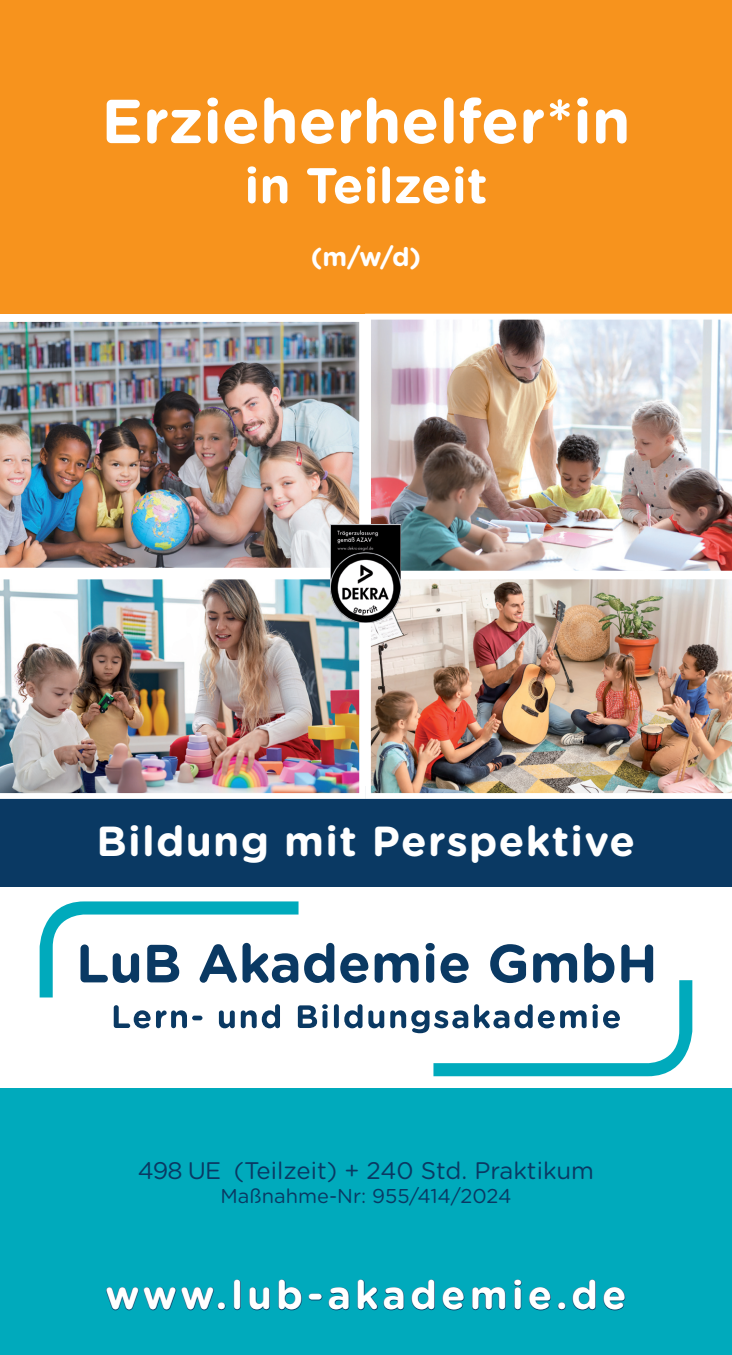
<style>
.page{position:relative;width:732px;height:1355px;background:#fff}
.page>*{position:absolute;margin:0;border:0;box-sizing:border-box;transform-origin:0 0}
.t1{font:700 62px "Gotham Rounded";color:#fff}
.t2{font:700 50px "Gotham Rounded";color:#fff}
.t3{font:700 42px "Gotham Rounded";letter-spacing:.03em;color:#fff}
.t4{font:700 40px "Gotham Rounded";letter-spacing:.1em;color:#fff}
.t5{font:700 26px "Gotham Rounded";color:#fff}
.t6{font:24px "Gotham Rounded";letter-spacing:-.005em;color:#0a3963}
.t7{font:20px "Gotham Rounded";color:#0a3963}
</style>
<div class="page">
<div style="left:0;top:0;width:731px;height:314px;background:#f7931d"></div>
<div style="left:0;top:787px;width:731px;height:100px;background:#0a3963"></div>
<div style="left:0;top:1089px;width:731px;height:266px;background:#00aabc"></div>
<svg style="left:106px;top:1287px;width:108px;height:24px"></svg>
<div style="left:218px;top:1303px;width:7px;height:7px;border:1px solid #0a3963;border-radius:3px"></div>
<div style="left:234px;top:1280px;width:6px;height:30px;border:1px solid #0a3963;border-radius:3px"></div>
<svg style="left:249px;top:1287px;width:21px;height:24px"></svg>
<svg style="left:278px;top:1279px;width:24px;height:32px"></svg>
<div style="left:309px;top:1294px;width:13px;height:6px;border:1px solid #0a3963;border-radius:3px"></div>
<svg style="left:328px;top:1287px;width:21px;height:24px"></svg>
<svg style="left:357px;top:1279px;width:47px;height:32px"></svg>
<svg style="left:411px;top:1279px;width:24px;height:32px"></svg>
<svg style="left:442px;top:1287px;width:22px;height:24px"></svg>
<svg style="left:472px;top:1287px;width:34px;height:24px"></svg>
<svg style="left:514px;top:1279px;width:8px;height:32px"></svg>
<svg style="left:529px;top:1287px;width:22px;height:24px"></svg>
<div style="left:558px;top:1303px;width:7px;height:7px;border:1px solid #0a3963;border-radius:3px"></div>
<svg style="left:572px;top:1279px;width:24px;height:32px"></svg>
<svg style="left:603px;top:1287px;width:22px;height:24px"></svg>
<svg style="left:304px;top:943px;width:30px;height:40px"></svg>
<svg style="left:114px;top:1005px;width:36px;height:23px"></svg>
<svg style="left:156px;top:1010px;width:31px;height:18px"></svg>
<hr style="left:192px;top:1016px;width:10px;height:4px;background:#0a3963;border-radius:2px">
<svg style="left:219px;top:1010px;width:16px;height:18px"></svg>
<svg style="left:241px;top:1010px;width:15px;height:18px"></svg>
<svg style="left:262px;top:1004px;width:18px;height:24px"></svg>
<svg style="left:298px;top:1004px;width:29px;height:24px"></svg>
<div style="left:334px;top:1004px;width:5px;height:24px;background:#0a3963;border-radius:2px"></div>
<svg style="left:40px;top:901px;width:258px;height:96px"></svg>
<svg style="left:340px;top:943px;width:352px;height:133px"></svg>
<img style="left:0;top:321px;width:365px;height:247px">
<img style="left:365px;top:577px;width:366px;height:222px">
<img style="left:0;top:579px;width:365px;height:220px">
<img style="left:365px;top:319px;width:366px;height:258px">
<img style="left:330px;top:525px;width:70px;height:97px">
<h1 class="t1" style="left:101px;top:76px;width:530px">Erzieherhelfer*in</h1>
<h2 class="t2" style="left:244px;top:149px;width:245px">in Teilzeit</h2>
<p class="t5" style="left:310px;top:237px;width:112px">(m/w/d)</p>
<h3 class="t3" style="left:97px;top:810px;width:540px">Bildung mit Perspektive</h3>
<p class="t6" style="left:138px;top:1154px;width:457px">498 UE (Teilzeit) + 240 Std. Praktikum</p>
<p class="t7" style="left:220px;top:1182px;width:292px">Maßnahme-Nr: 955/414/2024</p>
<h3 class="t4" style="left:105px;top:1266px;width:522px">www.lub-akademie.de</h3>
</div>
